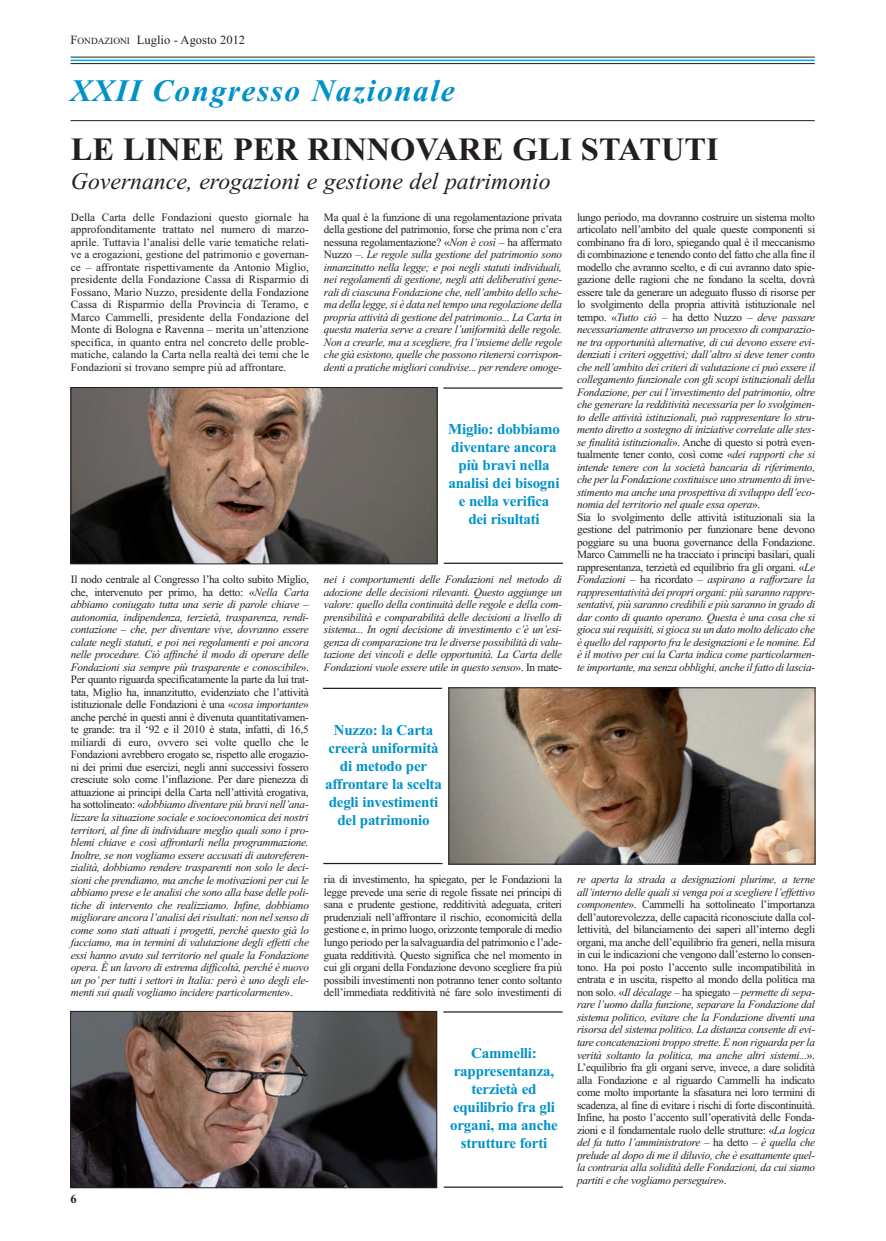
<style>
.page{position:relative;width:886px;height:1241px;background:#fff}
.page>*{position:absolute;margin:0;border:0;box-sizing:border-box;transform-origin:0 0}
.t1{font:700 32.5px "Times New Roman";color:#231f20}
.t2{font:italic 700 31.25px "Times New Roman";letter-spacing:.05em;color:#0092c8}
.t3{font:italic 23.75px "Times New Roman";color:#231f20}
.t4{font:700 15px/18px "Times New Roman";letter-spacing:-.015em;color:#0092c8;text-align:center}
.t5{font:12.5px "Times New Roman";color:#231f20}
.t6{font:700 12.5px "Times New Roman";color:#231f20}
.t7{font:italic 11.25px/12.5px "Times New Roman";letter-spacing:-.025em;color:#231f20;text-align:justify}
.t8{font:11.25px/12.5px "Times New Roman";letter-spacing:-.025em;color:#231f20;text-align:justify}
.s1{font-size:9.38px}
.s2{font-style:normal}
.s3{font-style:italic}
</style>
<div class="page">
<hr style="left:71px;top:60px;width:744px;height:1px;background:#00aeef">
<hr style="left:71px;top:57px;width:744px;height:1px;background:#231f20">
<hr style="left:71px;top:63px;width:744px;height:1px;background:#231f20">
<hr style="left:71px;top:120px;width:744px;height:1px;background:#231f20">
<img style="left:451px;top:689px;width:362px;height:173px">
<div style="left:449px;top:687px;width:366px;height:177px;border:1px solid #231f20"></div>
<img style="left:73px;top:1013px;width:362px;height:172px">
<div style="left:71px;top:1011px;width:366px;height:176px;border:1px solid #231f20"></div>
<img style="left:73px;top:389px;width:362px;height:173px">
<div style="left:71px;top:387px;width:366px;height:177px;border:1px solid #231f20"></div>
<hr style="left:443px;top:387px;width:120px;height:1px;background:#231f20">
<hr style="left:444px;top:562px;width:119px;height:2px;background:#231f20">
<hr style="left:323px;top:687px;width:119px;height:2px;background:#231f20">
<hr style="left:323px;top:862px;width:119px;height:2px;background:#231f20">
<hr style="left:443px;top:1011px;width:119px;height:1px;background:#231f20">
<hr style="left:444px;top:1186px;width:119px;height:1px;background:#231f20">
<p class="t5" style="left:71px;top:35px;width:176px">F<span class="s1">ONDAZIONI</span> Luglio - Agosto 2012</p>
<h2 class="t2" style="left:71px;top:79px;width:385px">XXII Congresso Nazionale</h2>
<h1 class="t1" style="left:71px;top:139px;width:649px">LE LINEE PER RINNOVARE GLI STATUTI</h1>
<h3 class="t3" style="left:71px;top:172px;width:481px">Governance, erogazioni e gestione del patrimonio</h3>
<p class="t8" style="left:71px;top:212px;width:240px">Della Carta delle Fondazioni questo giornale ha approfonditamente trattato nel numero di marzo&shy;aprile. Tuttavia l’analisi delle varie tematiche relati&shy;ve a erogazioni, gestione del patrimonio e governan&shy;ce – affrontate rispettivamente da Antonio Miglio, presidente della Fondazione Cassa di Risparmio di Fossano, Mario Nuzzo, presidente della Fondazione Cassa di Risparmio della Provincia di Teramo, e Marco Cammelli, presidente della Fondazione del Monte di Bologna e Ravenna – merita un’attenzione specifica, in quanto entra nel concreto delle proble&shy;matiche, calando la Carta nella realtà dei temi che le Fondazioni si trovano sempre più ad affrontare.</p>
<p class="t7" style="left:324px;top:211px;width:240px"><span class="s2">Ma qual è la funzione di una regolamentazione privata della gestione del patrimonio, forse che prima non c’era nessuna regolamentazione? «</span>Non è così <span class="s2">– ha affermato Nuzzo –.</span> Le regole sulla gestione del patrimonio sono innanzitutto nella legge; e poi negli statuti individuali, nei regolamenti di gestione, negli atti deliberativi gene&shy;rali di ciascuna Fondazione che, nell’ambito dello sche&shy;ma della legge, si è data nel tempo una regolazione della propria attività di gestione del patrimonio... La Carta in questa materia serve a creare l’uniformità delle regole.<br>Non a crearle, ma a scegliere, fra l’insieme delle regole che già esistono, quelle che possono ritenersi corrispon&shy;denti a pratiche migliori condivise... per rendere omoge-</p>
<h3 class="t4" style="left:448px;top:422px;width:113px">Miglio: dobbiamo diventare ancora più bravi nella analisi dei bisogni e nella verifica dei risultati</h3>
<p class="t7" style="left:71px;top:574px;width:240px"><span class="s2">Il nodo centrale al Congresso l’ha colto subito Miglio, che, intervenuto per primo, ha detto: «</span>Nella Carta abbiamo coniugato tutta una serie di parole chiave – autonomia, indipendenza, terzietà, trasparenza, rendi&shy;contazione – che, per diventare vive, dovranno essere calate negli statuti, e poi nei regolamenti e poi ancora nelle procedure. Ciò affinché il modo di operare delle Fondazioni sia sempre più trasparente e conoscibile<span class="s2">».<br>Per quanto riguarda specificatamente la parte da lui trat&shy;tata, Miglio ha, innanzitutto, evidenziato che l’attività istituzionale delle Fondazioni è una «</span>cosa importante<span class="s2">» anche perché in questi anni è divenuta quantitativamen&shy;te grande: tra il ‘92 e il 2010 è stata, infatti, di 16,5 miliardi di euro, ovvero sei volte quello che le Fondazioni avrebbero erogato se, rispetto alle erogazio&shy;ni dei primi due esercizi, negli anni successivi fossero cresciute solo come l’inflazione. Per dare pienezza di attuazione ai principi della Carta nell’attività erogativa, ha sottolineato: «</span>dobbiamo diventare più bravi nell’ana&shy;lizzare la situazione sociale e socioeconomica dei nostri territori, al fine di individuare meglio quali sono i pro&shy;blemi chiave e così affrontarli nella programmazione.<br>Inoltre, se non vogliamo essere accusati di autoreferen&shy;zialità, dobbiamo rendere trasparenti non solo le deci&shy;sioni che prendiamo, ma anche le motivazioni per cui le abbiamo prese e le analisi che sono alla base delle poli&shy;tiche di intervento che realizziamo. Infine, dobbiamo migliorare ancora l’analisi dei risultati: non nel senso di come sono stati attuati i progetti, perché questo già lo facciamo, ma in termini di valutazione degli effetti che essi hanno avuto sul territorio nel quale la Fondazione opera. È un lavoro di estrema difficoltà, perché è nuovo un po’ per tutti i settori in Italia: però è uno degli ele&shy;menti sui quali vogliamo incidere particolarmente<span class="s2">».</span></p>
<p class="t7" style="left:324px;top:574px;width:240px">nei i comportamenti delle Fondazioni nel metodo di adozione delle decisioni rilevanti. Questo aggiunge un valore: quello della continuità delle regole e della com&shy;prensibilità e comparabilità delle decisioni a livello di sistema... In ogni decisione di investimento c’è un’esi&shy;genza di comparazione tra le diverse possibilità di valu&shy;tazione dei vincoli e delle opportunità. La Carta delle Fondazioni vuole essere utile in questo senso<span class="s2">». In mate-</span></p>
<h3 class="t4" style="left:325px;top:722px;width:118px">Nuzzo: la Carta creerà uniformità di metodo per affrontare la scelta degli investimenti del patrimonio</h3>
<p class="t8" style="left:324px;top:874px;width:240px">ria di investimento, ha spiegato, per le Fondazioni la legge prevede una serie di regole fissate nei principi di sana e prudente gestione, redditività adeguata, criteri prudenziali nell’affrontare il rischio, economicità della gestione e, in primo luogo, orizzonte temporale di medio lungo periodo per la salvaguardia del patrimonio e l’ade&shy;guata redditività. Questo significa che nel momento in cui gli organi della Fondazione devono scegliere fra più possibili investimenti non potranno tener conto soltanto dell’immediata redditività né fare solo investimenti di</p>
<p class="t6" style="left:71px;top:1194px;width:8px">6</p>
<h3 class="t4" style="left:450px;top:1045px;width:109px">Cammelli: rappresentanza, terzietà ed equilibrio fra gli organi, ma anche strutture forti</h3>
<p class="t7" style="left:577px;top:211px;width:240px;text-align:left"><span class="s2">lungo periodo, ma dovranno costruire un sistema molto articolato nell’ambito del quale queste componenti si combinano fra di loro, spiegando qual è il meccanismo di combinazione e tenendo conto del fatto che alla fine il modello che avranno scelto, e di cui avranno dato spie&shy;gazione delle ragioni che ne fondano la scelta, dovrà essere tale da generare un adeguato flusso di risorse per lo svolgimento della propria attività istituzionale nel tempo. «</span>Tutto ciò <span class="s2">– ha detto Nuzzo –</span> deve passare necessariamente attraverso un processo di comparazio&shy;ne tra opportunità alternative, di cui devono essere evi&shy;denziati i criteri oggettivi; dall’altro si deve tener conto che nell’ambito dei criteri di valutazione ci può essere il collegamento funzionale con gli scopi istituzionali della Fondazione, per cui l’investimento del patrimonio, oltre che generare la redditività necessaria per lo svolgimen&shy;to delle attività istituzionali, può rappresentare lo stru&shy;mento diretto a sostegno di iniziative correlate alle stes&shy;se finalità istituzionali<span class="s2">». Anche di questo si potrà even&shy;tualmente tener conto, così come «</span>dei rapporti che si intende tenere con la società bancaria di riferimento, che per la Fondazione costituisce uno strumento di inve&shy;stimento ma anche una prospettiva di sviluppo dell’eco&shy;nomia del territorio nel quale essa opera<span class="s2">».<br>Sia lo svolgimento delle attività istituzionali sia la gestione del patrimonio per funzionare bene devono poggiare su una buona governance della Fondazione.<br>Marco Cammelli ne ha tracciato i principi basilari, quali rappresentanza, terzietà ed equilibrio fra gli organi. «</span>Le Fondazioni <span class="s2">– ha ricordato –</span> aspirano a rafforzare la rappresentatività dei propri organi: più saranno rappre&shy;sentativi, più saranno credibili e più saranno in grado di dar conto di quanto operano. Questa è una cosa che si gioca sui requisiti, si gioca su un dato molto delicato che è quello del rapporto fra le designazioni e le nomine. Ed è il motivo per cui la Carta indica come particolarmen&shy;te importante, ma senza obblighi, anche il fatto di lascia-</p>
<p class="t8" style="left:577px;top:874px;width:240px"><span class="s3">re aperta la strada a designazioni plurime, a terne all’interno delle quali si venga poi a scegliere l’effettivo componente</span>». Cammelli ha sottolineato l’importanza dell’autorevolezza, delle capacità riconosciute dalla col&shy;lettività, del bilanciamento dei saperi all’interno degli organi, ma anche dell’equilibrio fra generi, nella misura in cui le indicazioni che vengono dall’esterno lo consen&shy;tono. Ha poi posto l’accento sulle incompatibilità in entrata e in uscita, rispetto al mondo della politica ma non solo. «<span class="s3">Il décalage</span> – ha spiegato – <span class="s3">permette di sepa&shy;rare l’uomo dalla funzione, separare la Fondazione dal sistema politico, evitare che la Fondazione diventi una risorsa del sistema politico. La distanza consente di evi&shy;tare concatenazioni troppo strette. E non riguarda per la verità soltanto la politica, ma anche altri sistemi...</span>».<br>L’equilibrio fra gli organi serve, invece, a dare solidità alla Fondazione e al riguardo Cammelli ha indicato come molto importante la sfasatura nei loro termini di scadenza, al fine di evitare i rischi di forte discontinuità.<br>Infine, ha posto l’accento sull’operatività delle Fon da - zioni e il fondamentale ruolo delle strutture: «<span class="s3">La logica del fa tutto l’amministratore</span> – ha detto – <span class="s3">è quella che prelude al dopo di me il diluvio, che è esattamente quel&shy;la contraria alla solidità delle Fondazioni, da cui siamo partiti e che vogliamo perseguire</span>».</p>
</div>
